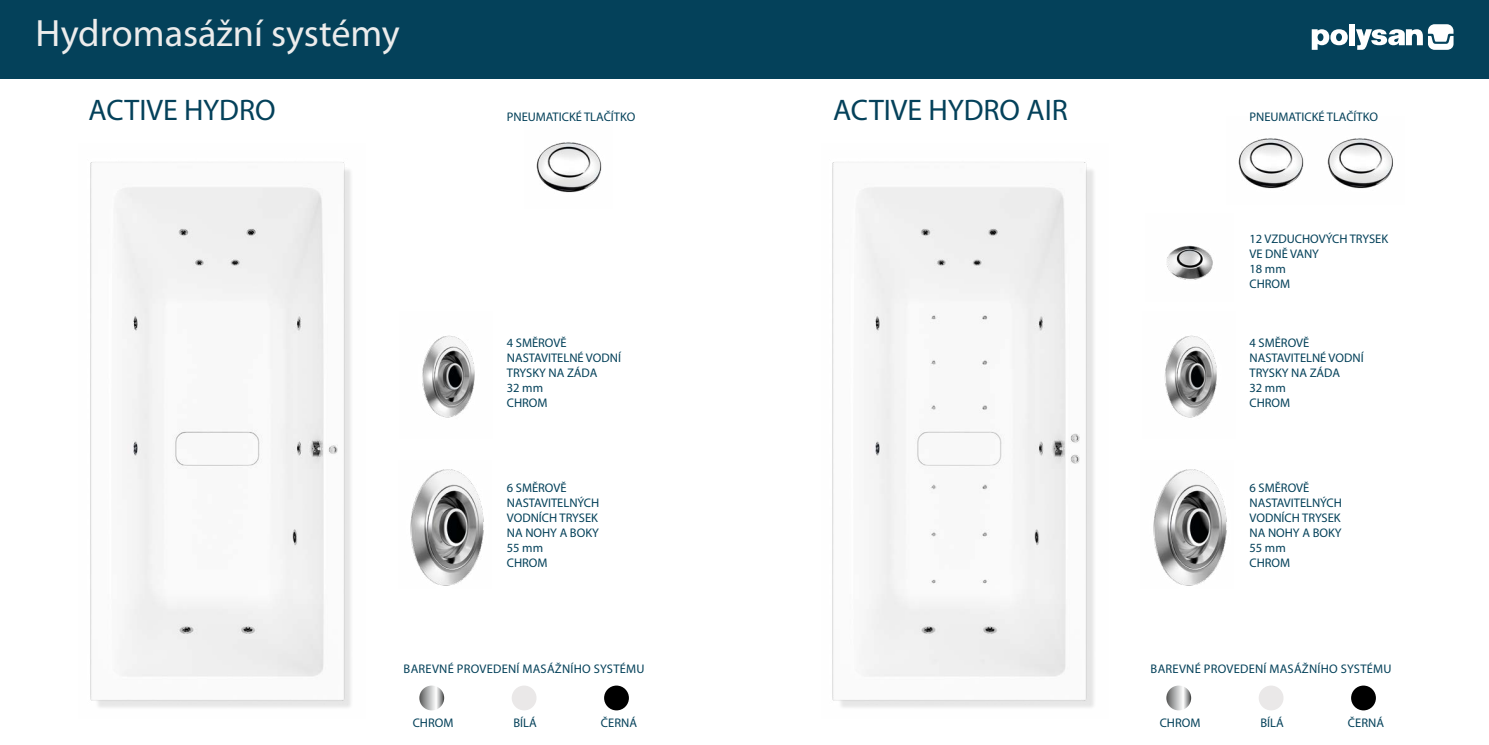
<style>
.page{position:relative;width:1489px;height:745px;background:#fff}
.page>*{position:absolute;margin:0;border:0;box-sizing:border-box;transform-origin:0 0}
.t1{font:38.12px "Myriad Pro";color:#ececec}
.t2{font:29.75px "Myriad Pro";color:#04415a}
.t3{font:12.5px/15px "Myriad Pro";color:#04415a}
.t4{font:12.5px "Myriad Pro";letter-spacing:.02em;color:#04415a}
</style>
<div class="page">
<div style="left:0;top:0;width:1488px;height:78px;background:#04415a"></div>
<img style="left:536px;top:142px;width:66px;height:51px">
<img style="left:410px;top:469px;width:74px;height:117px">
<img style="left:422px;top:335px;width:53px;height:83px">
<img style="left:1166px;top:245px;width:47px;height:35px">
<img style="left:1153px;top:469px;width:74px;height:117px">
<img style="left:1164px;top:335px;width:53px;height:83px">
<img style="left:1238px;top:138px;width:155px;height:51px">
<img style="left:90px;top:162px;width:261px;height:546px">
<img style="left:832px;top:162px;width:262px;height:546px">
<div style="left:1348px;top:24px;width:6px;height:21px;background:#fff"></div>
<svg style="left:1356px;top:24px;width:97px;height:26px"></svg>
<svg style="left:1311px;top:29px;width:36px;height:21px"></svg>
<svg style="left:419px;top:685px;width:25px;height:25px"></svg>
<svg style="left:1166px;top:685px;width:25px;height:25px"></svg>
<div style="left:511px;top:685px;width:25px;height:25px;background:#eae8e8;border-radius:50%"></div>
<div style="left:1258px;top:685px;width:25px;height:25px;background:#eae8e8;border-radius:50%"></div>
<div style="left:604px;top:685px;width:25px;height:25px;background:#000;border-radius:50%"></div>
<div style="left:1350px;top:685px;width:25px;height:25px;background:#000;border-radius:50%"></div>
<h1 class="t1" style="left:35px;top:13px;width:366px">Hydromasážní systémy</h1>
<h2 class="t2" style="left:89px;top:94px;width:188px">ACTIVE HYDRO</h2>
<p class="t3" style="left:507px;top:109px;width:130px">PNEUMATICKÉ TLAČÍTKO</p>
<p class="t3" style="left:507px;top:336px;width:116px">4 SMĚROVĚ<br>NASTAVITELNÉ VODNÍ<br>TRYSKY NA ZÁDA<br>32 mm<br>CHROM</p>
<p class="t3" style="left:507px;top:480px;width:94px">6 SMĚROVĚ<br>NASTAVITELNÝCH<br>VODNÍCH TRYSEK<br>NA NOHY A BOKY<br>55 mm<br>CHROM</p>
<h2 class="t2" style="left:833px;top:94px;width:236px">ACTIVE HYDRO AIR</h2>
<p class="t3" style="left:1249px;top:109px;width:130px">PNEUMATICKÉ TLAČÍTKO</p>
<p class="t3" style="left:1249px;top:231px;width:140px">12 VZDUCHOVÝCH TRYSEK<br>VE DNĚ VANY<br>18 mm<br>CHROM</p>
<p class="t3" style="left:1249px;top:335px;width:116px">4 SMĚROVĚ<br>NASTAVITELNÉ VODNÍ<br>TRYSKY NA ZÁDA<br>32 mm<br>CHROM</p>
<p class="t3" style="left:1249px;top:480px;width:94px">6 SMĚROVĚ<br>NASTAVITELNÝCH<br>VODNÍCH TRYSEK<br>NA NOHY A BOKY<br>55 mm<br>CHROM</p>
<p class="t4" style="left:403px;top:661px;width:242px">BAREVNÉ PROVEDENÍ MASÁŽNÍHO SYSTÉMU</p>
<p class="t4" style="left:1150px;top:661px;width:242px">BAREVNÉ PROVEDENÍ MASÁŽNÍHO SYSTÉMU</p>
<p class="t3" style="left:412px;top:715px;width:42px">CHROM</p>
<p class="t3" style="left:513px;top:715px;width:25px">BÍLÁ</p>
<p class="t3" style="left:601px;top:715px;width:37px">ČERNÁ</p>
<p class="t3" style="left:1159px;top:715px;width:42px">CHROM</p>
<p class="t3" style="left:1260px;top:715px;width:25px">BÍLÁ</p>
<p class="t3" style="left:1347px;top:715px;width:38px">ČERNÁ</p>
</div>
